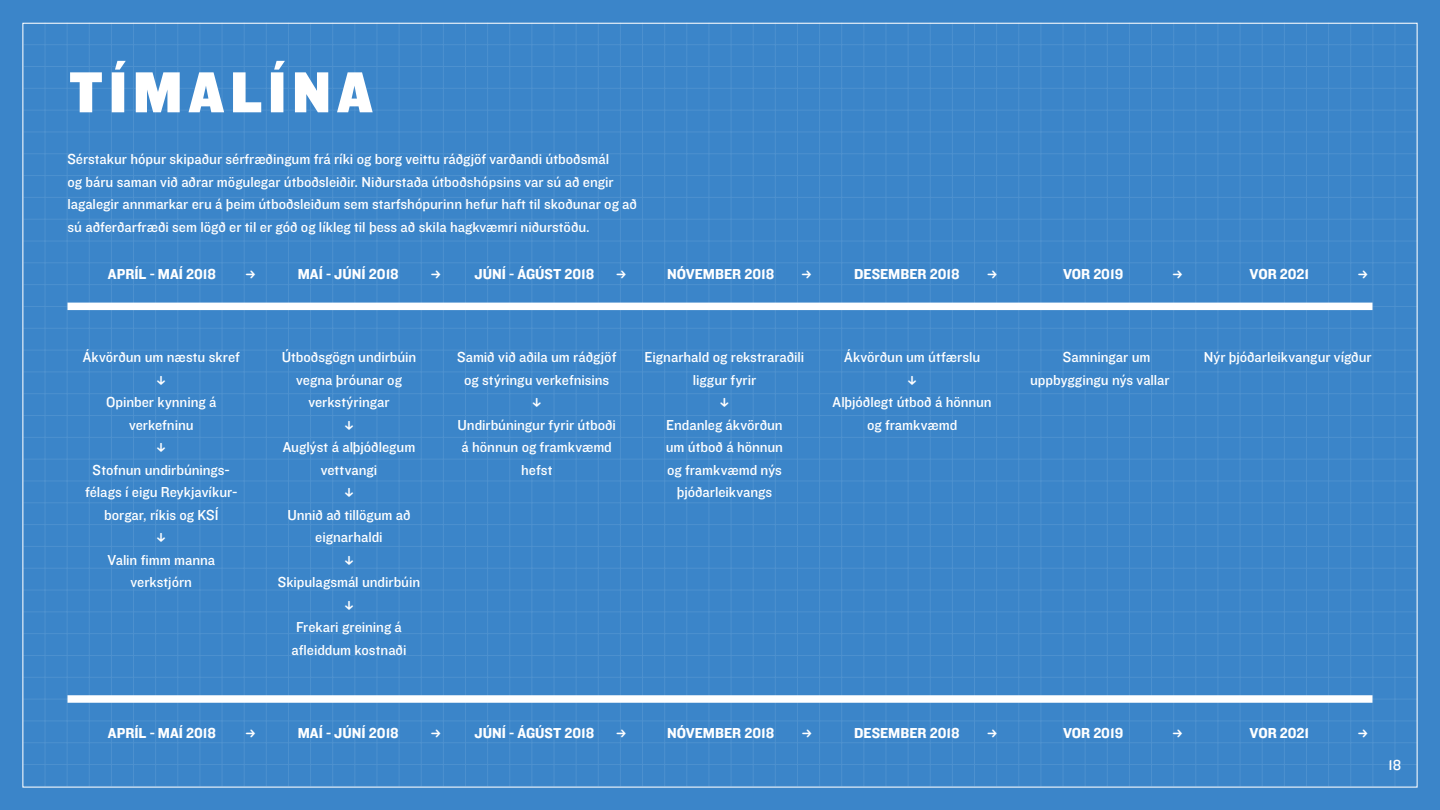
<style>
.page{position:relative;width:1440px;height:810px;background:#3b85c9}
.page>*{position:absolute;margin:0;border:0;box-sizing:border-box;transform-origin:0 0}
.t1{font:60px "Knockout HTF71 Full Middlewt";letter-spacing:.1em;color:#fff}
.t2{font:15px/22.5px "Knockout HTF31 Junior Middlewt";color:#fff;text-align:center}
.t3{font:15px "Knockout HTF51 Middleweight";color:#fff}
</style>
<div class="page">
<hr style="left:22px;top:22px;width:1px;height:764px;background:#4d91cf">
<hr style="left:45px;top:22px;width:1px;height:764px;background:#4d91cf">
<hr style="left:67px;top:22px;width:1px;height:764px;background:#4d91cf">
<hr style="left:89px;top:22px;width:1px;height:764px;background:#4d91cf">
<hr style="left:111px;top:22px;width:1px;height:764px;background:#4d91cf">
<hr style="left:133px;top:22px;width:1px;height:764px;background:#4d91cf">
<hr style="left:155px;top:22px;width:1px;height:764px;background:#4d91cf">
<hr style="left:177px;top:22px;width:1px;height:764px;background:#4d91cf">
<hr style="left:200px;top:22px;width:1px;height:764px;background:#4d91cf">
<hr style="left:222px;top:22px;width:1px;height:764px;background:#4d91cf">
<hr style="left:244px;top:22px;width:1px;height:764px;background:#4d91cf">
<hr style="left:266px;top:22px;width:1px;height:764px;background:#4d91cf">
<hr style="left:288px;top:22px;width:1px;height:764px;background:#4d91cf">
<hr style="left:310px;top:22px;width:1px;height:764px;background:#4d91cf">
<hr style="left:332px;top:22px;width:1px;height:764px;background:#4d91cf">
<hr style="left:354px;top:22px;width:1px;height:764px;background:#4d91cf">
<hr style="left:377px;top:22px;width:1px;height:764px;background:#4d91cf">
<hr style="left:399px;top:22px;width:1px;height:764px;background:#4d91cf">
<hr style="left:421px;top:22px;width:1px;height:764px;background:#4d91cf">
<hr style="left:443px;top:22px;width:1px;height:764px;background:#4d91cf">
<hr style="left:465px;top:22px;width:1px;height:764px;background:#4d91cf">
<hr style="left:487px;top:22px;width:1px;height:764px;background:#4d91cf">
<hr style="left:509px;top:22px;width:1px;height:764px;background:#4d91cf">
<hr style="left:532px;top:22px;width:1px;height:764px;background:#4d91cf">
<hr style="left:554px;top:22px;width:1px;height:764px;background:#4d91cf">
<hr style="left:576px;top:22px;width:1px;height:764px;background:#4d91cf">
<hr style="left:598px;top:22px;width:1px;height:764px;background:#4d91cf">
<hr style="left:620px;top:22px;width:1px;height:764px;background:#4d91cf">
<hr style="left:642px;top:22px;width:1px;height:764px;background:#4d91cf">
<hr style="left:664px;top:22px;width:1px;height:764px;background:#4d91cf">
<hr style="left:686px;top:22px;width:1px;height:764px;background:#4d91cf">
<hr style="left:709px;top:22px;width:1px;height:764px;background:#4d91cf">
<hr style="left:731px;top:22px;width:1px;height:764px;background:#4d91cf">
<hr style="left:753px;top:22px;width:1px;height:764px;background:#4d91cf">
<hr style="left:775px;top:22px;width:1px;height:764px;background:#4d91cf">
<hr style="left:797px;top:22px;width:1px;height:764px;background:#4d91cf">
<hr style="left:819px;top:22px;width:1px;height:764px;background:#4d91cf">
<hr style="left:841px;top:22px;width:1px;height:764px;background:#4d91cf">
<hr style="left:863px;top:22px;width:1px;height:764px;background:#4d91cf">
<hr style="left:886px;top:22px;width:1px;height:764px;background:#4d91cf">
<hr style="left:908px;top:22px;width:1px;height:764px;background:#4d91cf">
<hr style="left:930px;top:22px;width:1px;height:764px;background:#4d91cf">
<hr style="left:952px;top:22px;width:1px;height:764px;background:#4d91cf">
<hr style="left:974px;top:22px;width:1px;height:764px;background:#4d91cf">
<hr style="left:996px;top:22px;width:1px;height:764px;background:#4d91cf">
<hr style="left:1018px;top:22px;width:1px;height:764px;background:#4d91cf">
<hr style="left:1041px;top:22px;width:1px;height:764px;background:#4d91cf">
<hr style="left:1063px;top:22px;width:1px;height:764px;background:#4d91cf">
<hr style="left:1085px;top:22px;width:1px;height:764px;background:#4d91cf">
<hr style="left:1107px;top:22px;width:1px;height:764px;background:#4d91cf">
<hr style="left:1129px;top:22px;width:1px;height:764px;background:#4d91cf">
<hr style="left:1151px;top:22px;width:1px;height:764px;background:#4d91cf">
<hr style="left:1173px;top:22px;width:1px;height:764px;background:#4d91cf">
<hr style="left:1195px;top:22px;width:1px;height:764px;background:#4d91cf">
<hr style="left:1218px;top:22px;width:1px;height:764px;background:#4d91cf">
<hr style="left:1240px;top:22px;width:1px;height:764px;background:#4d91cf">
<hr style="left:1262px;top:22px;width:1px;height:764px;background:#4d91cf">
<hr style="left:1284px;top:22px;width:1px;height:764px;background:#4d91cf">
<hr style="left:1306px;top:22px;width:1px;height:764px;background:#4d91cf">
<hr style="left:1328px;top:22px;width:1px;height:764px;background:#4d91cf">
<hr style="left:1350px;top:22px;width:1px;height:764px;background:#4d91cf">
<hr style="left:1372px;top:22px;width:1px;height:764px;background:#4d91cf">
<hr style="left:1395px;top:22px;width:1px;height:764px;background:#4d91cf">
<hr style="left:1417px;top:22px;width:1px;height:764px;background:#4d91cf">
<hr style="left:24px;top:44px;width:1393px;height:1px;background:#4d91cf">
<hr style="left:24px;top:66px;width:1393px;height:1px;background:#4d91cf">
<hr style="left:24px;top:88px;width:1393px;height:1px;background:#4d91cf">
<hr style="left:24px;top:110px;width:1393px;height:1px;background:#4d91cf">
<hr style="left:24px;top:132px;width:1393px;height:1px;background:#4d91cf">
<hr style="left:24px;top:153px;width:1393px;height:1px;background:#4d91cf">
<hr style="left:24px;top:175px;width:1393px;height:1px;background:#4d91cf">
<hr style="left:24px;top:197px;width:1393px;height:1px;background:#4d91cf">
<hr style="left:24px;top:219px;width:1393px;height:1px;background:#4d91cf">
<hr style="left:24px;top:241px;width:1393px;height:1px;background:#4d91cf">
<hr style="left:24px;top:262px;width:1393px;height:1px;background:#4d91cf">
<hr style="left:24px;top:284px;width:1393px;height:1px;background:#4d91cf">
<hr style="left:23px;top:306px;width:1394px;height:1px;background:#4d91cf">
<hr style="left:23px;top:328px;width:1394px;height:1px;background:#4d91cf">
<hr style="left:23px;top:350px;width:1394px;height:1px;background:#4d91cf">
<hr style="left:23px;top:372px;width:1394px;height:1px;background:#4d91cf">
<hr style="left:23px;top:393px;width:1394px;height:1px;background:#4d91cf">
<hr style="left:23px;top:415px;width:1394px;height:1px;background:#4d91cf">
<hr style="left:23px;top:437px;width:1394px;height:1px;background:#4d91cf">
<hr style="left:23px;top:459px;width:1394px;height:1px;background:#4d91cf">
<hr style="left:23px;top:481px;width:1394px;height:1px;background:#4d91cf">
<hr style="left:23px;top:502px;width:1394px;height:1px;background:#4d91cf">
<hr style="left:23px;top:524px;width:1394px;height:1px;background:#4d91cf">
<hr style="left:23px;top:546px;width:1394px;height:1px;background:#4d91cf">
<hr style="left:23px;top:568px;width:1394px;height:1px;background:#4d91cf">
<hr style="left:23px;top:590px;width:1394px;height:1px;background:#4d91cf">
<hr style="left:23px;top:611px;width:1394px;height:1px;background:#4d91cf">
<hr style="left:23px;top:633px;width:1394px;height:1px;background:#4d91cf">
<hr style="left:23px;top:655px;width:1394px;height:1px;background:#4d91cf">
<hr style="left:23px;top:677px;width:1394px;height:1px;background:#4d91cf">
<hr style="left:23px;top:699px;width:1394px;height:1px;background:#4d91cf">
<hr style="left:23px;top:721px;width:1394px;height:1px;background:#4d91cf">
<hr style="left:23px;top:742px;width:1394px;height:1px;background:#4d91cf">
<hr style="left:23px;top:764px;width:1394px;height:1px;background:#4d91cf">
<div style="left:68px;top:695px;width:1304px;height:8px;background:#fff"></div>
<div style="left:68px;top:303px;width:1304px;height:7px;background:#fff"></div>
<h1 class="t1" style="left:69px;top:60px;width:305px">TÍMALÍNA</h1>
<p class="t2" style="left:67px;top:148px;width:571px;text-align:left">Sérstakur hópur skipaður sérfræðingum frá ríki og borg veittu ráðgjöf varðandi útboðsmál<br>og báru saman við aðrar mögulegar útboðsleiðir. Niðurstaða útboðshópsins var sú að engir lagalegir annmarkar eru á þeim útboðsleiðum sem starfshópurinn hefur haft til skoðunar og að sú aðferðarfræði sem lögð er til er góð og líkleg til þess að skila hagkvæmri niðurstöðu.</p>
<p class="t3" style="left:108px;top:266px;width:110px">APRÍL - MAÍ 2018</p>
<p class="t3" style="left:298px;top:266px;width:103px">MAÍ - JÚNÍ 2018</p>
<p class="t3" style="left:475px;top:266px;width:121px">JÚNÍ - ÁGÚST 2018</p>
<p class="t3" style="left:667px;top:266px;width:109px">NÓVEMBER 2018</p>
<p class="t3" style="left:854px;top:266px;width:107px">DESEMBER 2018</p>
<p class="t3" style="left:1063px;top:266px;width:62px">VOR 2019</p>
<p class="t3" style="left:1250px;top:266px;width:61px">VOR 2021</p>
<p class="t2" style="left:83px;top:346px;width:159px">Ákvörðun um næstu skref</p>
<p class="t2" style="left:106px;top:391px;width:112px">Opinber kynning á verkefninu</p>
<p class="t2" style="left:85px;top:459px;width:154px">Stofnun undirbúnings&shy;félags í eigu Reykjavíkur&shy;borgar, ríkis og KSÍ</p>
<p class="t2" style="left:107px;top:549px;width:109px">Valin fimm manna verkstjórn</p>
<p class="t2" style="left:282px;top:346px;width:136px">Útboðsgögn undirbúin vegna þróunar og verkstýringar</p>
<p class="t2" style="left:283px;top:436px;width:134px">Auglýst á alþjóðlegum vettvangi</p>
<p class="t2" style="left:287px;top:504px;width:125px">Unnið að tillögum að eignarhaldi</p>
<p class="t2" style="left:278px;top:571px;width:144px">Skipulagsmál undirbúin</p>
<p class="t2" style="left:292px;top:616px;width:116px">Frekari greining á afleiddum kostnaði</p>
<p class="t2" style="left:457px;top:346px;width:161px">Samið við aðila um ráðgjöf og stýringu verkefnisins</p>
<p class="t2" style="left:458px;top:414px;width:160px">Undirbúningur fyrir útboði á hönnun og framkvæmd hefst</p>
<p class="t2" style="left:645px;top:346px;width:161px">Eignarhald og rekstraraðili liggur fyrir</p>
<p class="t2" style="left:666px;top:414px;width:119px">Endanleg ákvörðun um útboð á hönnun og framkvæmd nýs þjóðarleikvangs</p>
<p class="t2" style="left:844px;top:346px;width:138px">Ákvörðun um útfærslu</p>
<p class="t2" style="left:833px;top:391px;width:161px">Alþjóðlegt útboð á hönnun og framkvæmd</p>
<p class="t2" style="left:1030px;top:346px;width:141px;text-align:left;text-indent:33px">Samningar um uppbyggingu nýs vallar</p>
<p class="t2" style="left:1204px;top:346px;width:169px">Nýr þjóðarleikvangur vígður</p>
<p class="t3" style="left:108px;top:725px;width:110px">APRÍL - MAÍ 2018</p>
<p class="t3" style="left:298px;top:725px;width:103px">MAÍ - JÚNÍ 2018</p>
<p class="t3" style="left:475px;top:725px;width:121px">JÚNÍ - ÁGÚST 2018</p>
<p class="t3" style="left:667px;top:725px;width:109px">NÓVEMBER 2018</p>
<p class="t3" style="left:854px;top:725px;width:107px">DESEMBER 2018</p>
<p class="t3" style="left:1063px;top:725px;width:62px">VOR 2019</p>
<p class="t3" style="left:1250px;top:725px;width:61px">VOR 2021</p>
<p class="t2" style="left:1389px;top:754px;width:14px">18</p>
</div>
